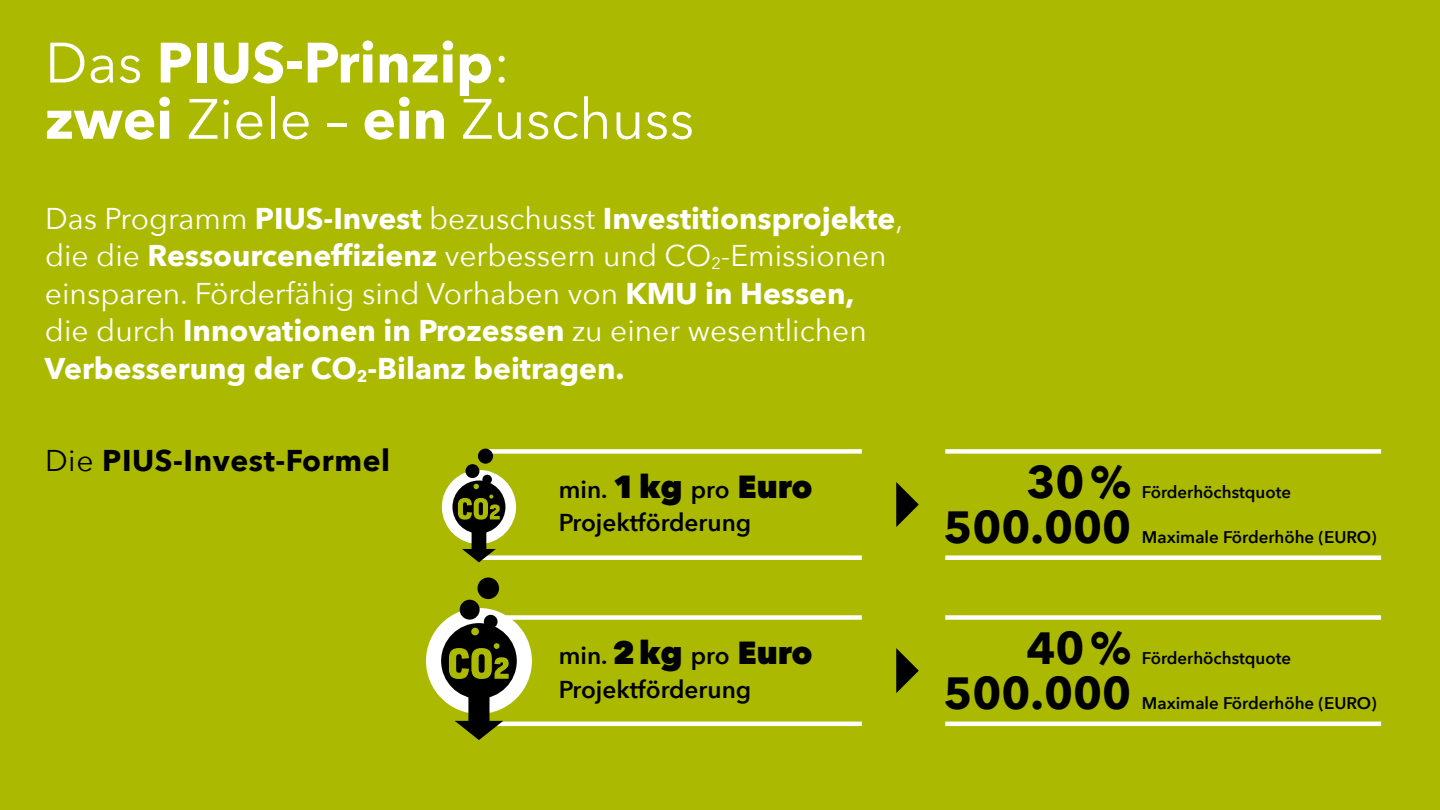
<style>
.page{position:relative;width:1440px;height:810px;background:#abba00}
.page>*{position:absolute;margin:0;border:0;box-sizing:border-box;transform-origin:0 0}
.t1{font:700 56.25px/56.2px "Avenir Next";color:#fff}
.t2{font:700 45px "Avenir Next";color:#000}
.t3{font:700 30px/37.5px "Avenir Next";color:#fff}
.t4{font:700 30px "Avenir Next";letter-spacing:.02em;color:#000}
.t5{font:600 24.38px/33.8px "Avenir Next";color:#000}
.t6{font:600 16.88px "Avenir Next";color:#000}
.s1{font-weight:400}
.s2{font-weight:800;font-size:31.88px}
</style>
<div class="page">
<div style="left:484px;top:449px;width:378px;height:5px;background:#fff"></div>
<div style="left:479px;top:555px;width:383px;height:5px;background:#fff"></div>
<div style="left:495px;top:615px;width:367px;height:5px;background:#fff"></div>
<hr style="left:495px;top:722px;width:367px;height:4px;background:#fff">
<div style="left:442px;top:470px;width:74px;height:74px;background:#fff;border-radius:50%"></div>
<svg style="left:462px;top:531px;width:34px;height:31px"></svg>
<div style="left:452px;top:481px;width:53px;height:52px;background:#000;border-radius:50%"></div>
<div style="left:465px;top:464px;width:14px;height:14px;background:#000;border-radius:50%"></div>
<div style="left:478px;top:449px;width:15px;height:15px;background:#000;border-radius:50%"></div>
<div style="left:482px;top:475px;width:10px;height:9px;background:#000;border-radius:50%"></div>
<svg style="left:474px;top:484px;width:5px;height:5px"></svg>
<svg style="left:458px;top:495px;width:42px;height:25px"></svg>
<div style="left:426px;top:608px;width:106px;height:106px;background:#fff;border-radius:50%"></div>
<svg style="left:455px;top:697px;width:48px;height:43px"></svg>
<div style="left:441px;top:623px;width:76px;height:76px;background:#000;border-radius:50%"></div>
<div style="left:460px;top:600px;width:20px;height:20px;background:#000;border-radius:50%"></div>
<div style="left:477px;top:578px;width:22px;height:21px;background:#000;border-radius:50%"></div>
<div style="left:484px;top:615px;width:14px;height:13px;background:#000;border-radius:50%"></div>
<div style="left:471px;top:628px;width:8px;height:7px;background:#abba00;border-radius:50%"></div>
<svg style="left:449px;top:643px;width:60px;height:36px"></svg>
<svg style="left:896px;top:482px;width:23px;height:45px"></svg>
<svg style="left:896px;top:648px;width:23px;height:45px"></svg>
<div style="left:945px;top:449px;width:436px;height:5px;background:#fff"></div>
<div style="left:945px;top:555px;width:436px;height:5px;background:#fff"></div>
<div style="left:945px;top:615px;width:436px;height:5px;background:#fff"></div>
<hr style="left:945px;top:722px;width:436px;height:4px;background:#fff">
<h1 class="t1" style="left:45px;top:34px;width:651px"><span class="s1">Das</span> PIUS-Prinzip<span class="s1">:<br></span>zwei <span class="s1">Ziele –</span> ein <span class="s1">Zuschuss</span></h1>
<p class="t3" style="left:45px;top:199px;width:860px"><span class="s1">Das Programm</span> PIUS-Invest <span class="s1">bezuschusst</span> Investitionsprojekte<span class="s1">, die die</span> Ressourcen-effizienz <span class="s1">verbessern und CO</span><sub>2</sub><span class="s1">-Emissionen einsparen. Förderfähig sind Vorhaben von</span> KMU in Hessen, <span class="s1">die durch</span> Innovationen in Prozessen <span class="s1">zu einer wesentlichen </span>Verbesserung der CO<sub>2</sub>-Bilanz beitragen.</p>
<p class="t4" style="left:45px;top:434px;width:347px"><span class="s1">Die</span> PIUS-Invest-Formel</p>
<p class="t5" style="left:559px;top:472px;width:255px">min. <span class="s2">1kg</span> pro <span class="s2">Euro<br></span>Projektförderung</p>
<p class="t5" style="left:559px;top:638px;width:255px">min. <span class="s2">2kg</span> pro <span class="s2">Euro<br></span>Projektförderung</p>
<h2 class="t2" style="left:1027px;top:443px;width:106px">30%</h2>
<h2 class="t2" style="left:943px;top:488px;width:189px">500.000</h2>
<p class="t6" style="left:1142px;top:477px;width:151px">Förderhöchstquote</p>
<p class="t6" style="left:1142px;top:523px;width:236px">Maximale Förderhöhe (EURO)</p>
<h2 class="t2" style="left:1027px;top:609px;width:106px">40%</h2>
<h2 class="t2" style="left:943px;top:654px;width:189px">500.000</h2>
<p class="t6" style="left:1142px;top:644px;width:151px">Förderhöchstquote</p>
<p class="t6" style="left:1142px;top:689px;width:236px">Maximale Förderhöhe (EURO)</p>
</div>
